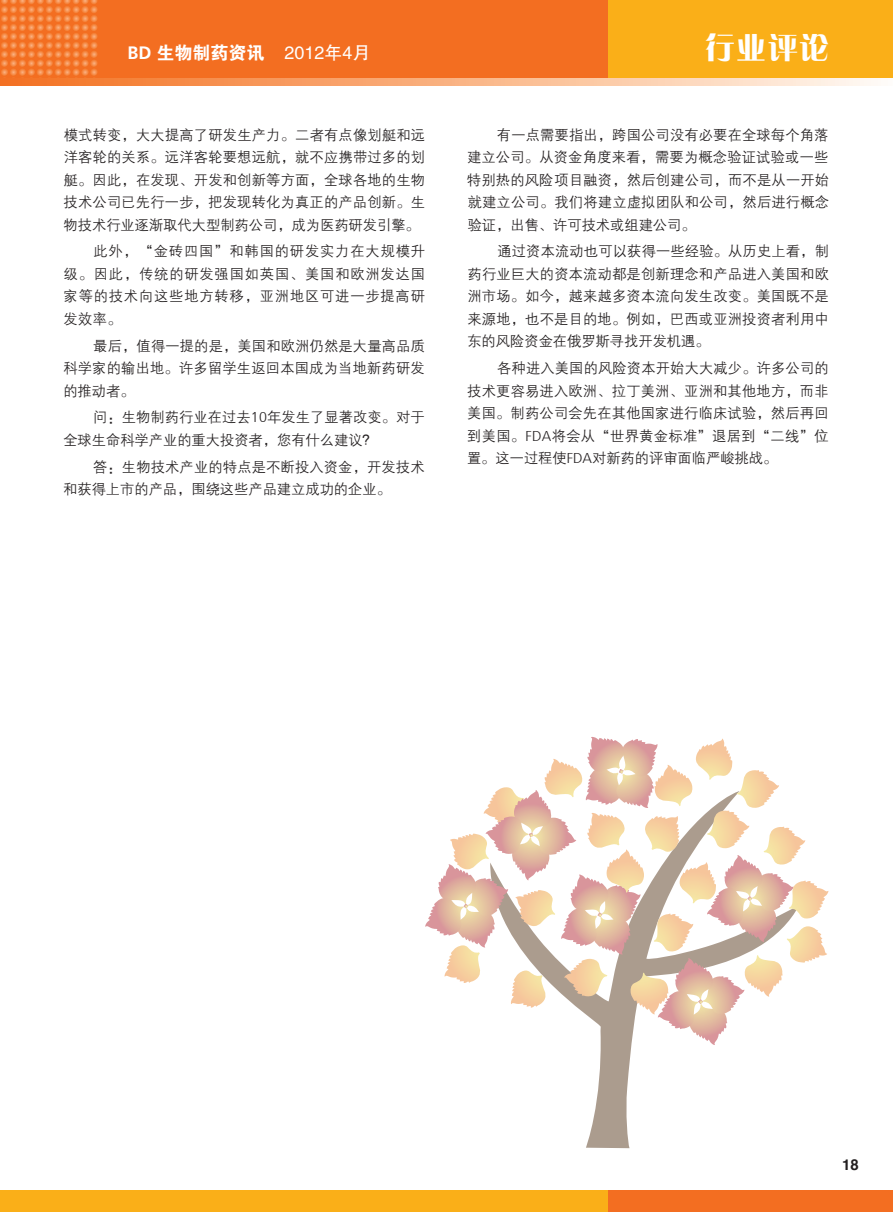
<style>
.page{position:relative;width:893px;height:1212px;background:#fff}
.page>*{position:absolute;margin:0;border:0;box-sizing:border-box;transform-origin:0 0}
.t1{font:30px "FZCQJW GB1 0";color:#fff}
.t2{font:18px "FZHTJW GB1 0";color:#fff}
.t3{font:700 15px "Helvetica";color:#231f20}
.t4{font:14.25px/22.5px "FZZDXJW GB1 0";letter-spacing:.015em;color:#231f20;text-align:justify}
.s1{font-family:"Frutiger 65";font-weight:700}
.s2{font-family:"FZDHTJW GB1 0"}
.s3{font-family:"Frutiger 45";font-weight:300}
</style>
<div class="page">
<div style="left:0;top:0;width:893px;height:79px;background:#f36e21"></div>
<div style="left:608px;top:0;width:285px;height:79px;background:#faaf18"></div>
<svg style="left:1px;top:0;width:97px;height:79px"></svg>
<div style="left:0;top:1191px;width:608px;height:21px;background:#faaf18"></div>
<div style="left:608px;top:1191px;width:285px;height:21px;background:#f36e21"></div>
<svg style="left:0;top:79px;width:874px;height:6px;background:#f9b182"></svg>
<svg style="left:586px;top:1045px;width:46px;height:103px;fill:#ab9c8e"></svg>
<svg style="left:425px;top:737px;width:403px;height:308px"></svg>
<p class="t2" style="left:128px;top:43px;width:244px"><span class="s1">BD</span> <span class="s2">生物制药资讯</span> 2012年4月</p>
<h1 class="t1" style="left:705px;top:31px;width:126px">行业评论</h1>
<p class="t4" style="left:64px;top:124px;width:363px">模式转变，大大提高了研发生产力。二者有点像划艇和远洋客轮的关系。远洋客轮要想远航，就不应携带过多的划艇。因此，在发现、开发和创新等方面，全球各地的生物技术公司已先行一步，把发现转化为真正的产品创新。生物技术行业逐渐取代大型制药公司，成为医药研发引擎。</p>
<p class="t4" style="left:64px;top:241px;width:363px;text-indent:30px">此外，“金砖四国”和韩国的研发实力在大规模升级。因此，传统的研发强国如英国、美国和欧洲发达国家等的技术向这些地方转移，亚洲地区可进一步提高研发效率。</p>
<p class="t4" style="left:63px;top:335px;width:363px;text-indent:30px">最后，值得一提的是，美国和欧洲仍然是大量高品质科学家的输出地。许多留学生返回本国成为当地新药研发的推动者。</p>
<p class="t4" style="left:63px;top:407px;width:363px;text-indent:30px">问：生物制药行业在过去<span class="s3">10</span>年发生了显著改变。对于全球生命科学产业的重大投资者，您有什么建议？</p>
<p class="t4" style="left:63px;top:456px;width:363px;text-indent:30px">答：生物技术产业的特点是不断投入资金，开发技术和获得上市的产品，围绕这些产品建立成功的企业。</p>
<p class="t4" style="left:467px;top:124px;width:364px;text-indent:30px">有一点需要指出，跨国公司没有必要在全球每个角落建立公司。从资金角度来看，需要为概念验证试验或一些特别热的风险项目融资，然后创建公司，而不是从一开始就建立公司。我们将建立虚拟团队和公司，然后进行概念验证，出售、许可技术或组建公司。</p>
<p class="t4" style="left:467px;top:241px;width:363px;text-indent:30px">通过资本流动也可以获得一些经验。从历史上看，制药行业巨大的资本流动都是创新理念和产品进入美国和欧洲市场。如今，越来越多资本流向发生改变。美国既不是来源地，也不是目的地。例如，巴西或亚洲投资者利用中东的风险资金在俄罗斯寻找开发机遇。</p>
<p class="t4" style="left:467px;top:357px;width:363px;text-indent:30px">各种进入美国的风险资本开始大大减少。许多公司的技术更容易进入欧洲、拉丁美洲、亚洲和其他地方，而非美国。制药公司会先在其他国家进行临床试验，然后再回到美国。<span class="s3">FDA</span>将会从“世界黄金标准”退居到“二线”位置。这一过程使<span class="s3">FDA</span>对新药的评审面临严峻挑战。</p>
<p class="t3" style="left:842px;top:1152px;width:18px">18</p>
</div>
